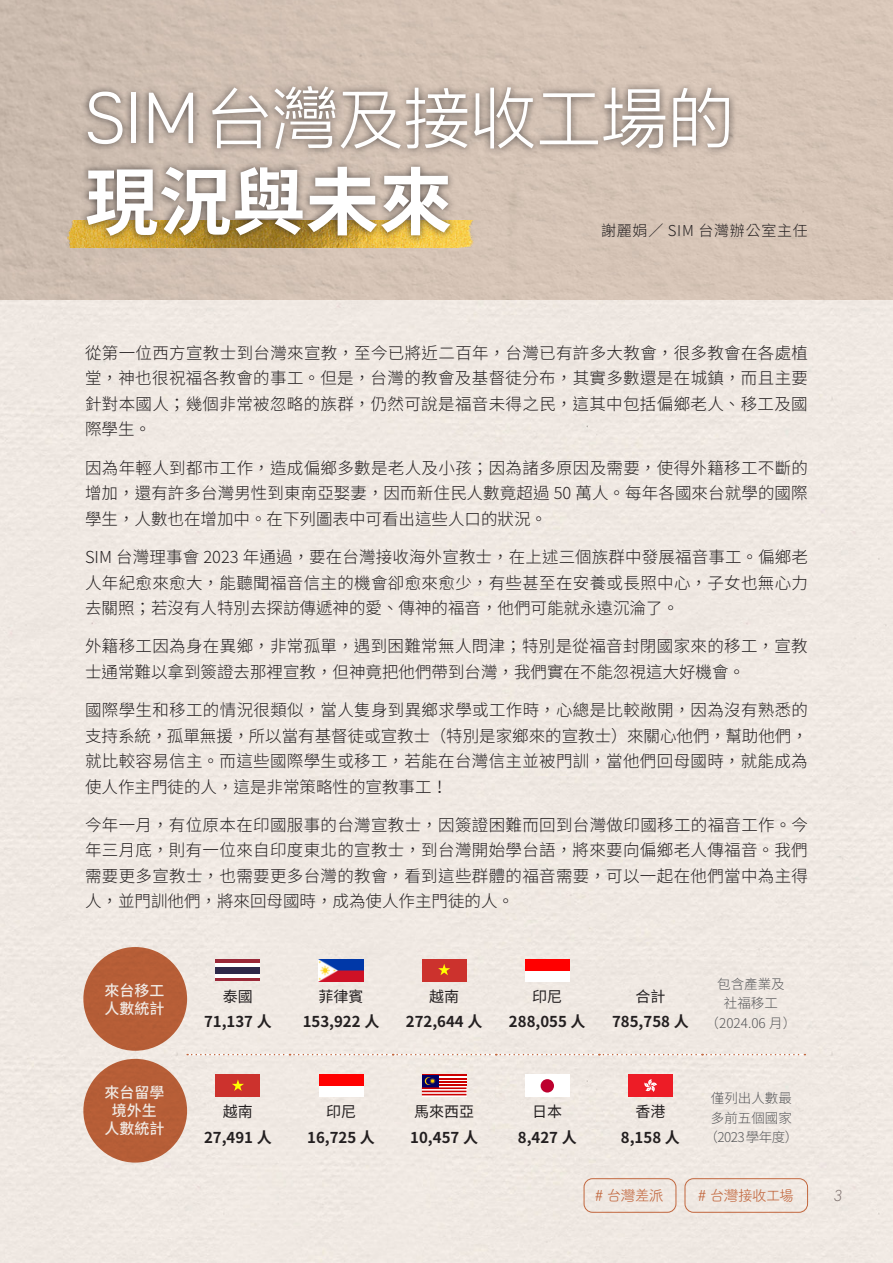
<style>
.page{position:relative;width:893px;height:1263px;background:#fff}
.page>*{position:absolute;margin:0;border:0;box-sizing:border-box;transform-origin:0 0}
.t1{font:700 73.5px "Noto Sans CJ Ktc";color:#fff}
.t2{font:500 66px "ARUD Jing Xi Hei B5 Pro";color:#fff}
.內文基本{font:300 16.5px/25.5px "Noto Sans CJ Ktc";letter-spacing:.005em;color:#231f20;text-align:justify}
.t3{font:16.5px "Acumin Variable Concept";color:#7d706d}
.t4{font:700 15px "Noto Sans CJ Ktc";color:#231f20}
.t5{font:15px "Noto Sans CJ Ktc";color:#231f20}
.t6{font:500 15px/18px "Noto Sans CJ Ktc";color:#fff}
.撰文者{font:300 15px "Noto Sans CJ Ktc";letter-spacing:.05em;color:#231f20}
.t7{font:15px "Tsuku B Rd Gothic";letter-spacing:-.065em;color:#c2673e}
.t8{font:300 13.5px/19.5px "Noto Sans CJ Ktc";color:#57585a;text-align:center}
</style>
<div class="page">
<div style="left:0;top:300px;width:893px;height:963px;background:#f0e9e3"></div>
<img style="left:67px;top:220px;width:452px;height:28px">
<div style="left:79px;top:79px;width:658px;height:164px;background:#231f20;opacity:.75"></div>
<svg style="left:187px;top:1054px;width:618px;height:1px"></svg>
<svg style="left:216px;top:977px;width:44px;height:4px"></svg>
<hr style="left:216px;top:959px;width:44px;height:4px;background:#9a2838">
<div style="left:216px;top:966px;width:44px;height:8px;background:#2e294a"></div>
<hr style="left:216px;top:974px;width:44px;height:3px;background:#fff">
<hr style="left:216px;top:963px;width:44px;height:3px;background:#fff">
<img style="left:319px;top:959px;width:44px;height:22px">
<div style="left:422px;top:959px;width:44px;height:22px;background:#cc322d"></div>
<svg style="left:438px;top:964px;width:12px;height:11px"></svg>
<div style="left:525px;top:970px;width:45px;height:11px;background:#fff"></div>
<div style="left:525px;top:959px;width:45px;height:11px;background:#f00"></div>
<div style="left:216px;top:1075px;width:44px;height:22px;background:#cc322d"></div>
<svg style="left:232px;top:1079px;width:12px;height:12px"></svg>
<div style="left:319px;top:1086px;width:44px;height:11px;background:#fff"></div>
<div style="left:319px;top:1075px;width:44px;height:11px;background:#f00"></div>
<svg style="left:422px;top:1076px;width:44px;height:21px"></svg>
<hr style="left:422px;top:1081px;width:44px;height:2px;background:#c00">
<hr style="left:422px;top:1084px;width:44px;height:2px;background:#c00">
<hr style="left:422px;top:1075px;width:44px;height:1px;background:#c00">
<hr style="left:422px;top:1078px;width:44px;height:1px;background:#c00">
<div style="left:422px;top:1075px;width:17px;height:12px;background:#006"></div>
<hr style="left:422px;top:1094px;width:44px;height:1px;background:#c00">
<hr style="left:422px;top:1090px;width:44px;height:2px;background:#c00">
<hr style="left:422px;top:1087px;width:44px;height:2px;background:#c00">
<svg style="left:424px;top:1077px;width:12px;height:8px"></svg>
<div style="left:525px;top:1075px;width:45px;height:22px;background:#fff"></div>
<div style="left:541px;top:1079px;width:13px;height:13px;background:#bd002e;border-radius:50%"></div>
<div style="left:628px;top:1075px;width:45px;height:22px;background:#ed1c26"></div>
<svg style="left:644px;top:1079px;width:13px;height:13px"></svg>
<div style="left:83px;top:947px;width:104px;height:104px;background:#b65e37;border-radius:50%"></div>
<div style="left:83px;top:1059px;width:104px;height:103px;background:#b65e37;border-radius:50%"></div>
<div style="left:584px;top:1178px;width:92px;height:35px;border:1px solid #c2673e;border-radius:9px"></div>
<div style="left:685px;top:1178px;width:123px;height:35px;border:1px solid #c2673e;border-radius:9px"></div>
<p class="t2" style="left:85px;top:85px;width:650px">SIM台灣及接收工場的</p>
<p class="t1" style="left:85px;top:161px;width:369px">現況與未來</p>
<p class="撰文者" style="left:601px;top:222px;width:208px">謝麗娟／ SIM 台灣辦公室主任</p>
<p class="內文基本" style="left:85px;top:340px;width:725px">從第一位西方宣教士到台灣來宣教，至今已將近二百年，台灣已有許多大教會，很多教會在各處植堂，神也很祝福各教會的事工。但是，台灣的教會及基督徒分布，其實多數還是在城鎮，而且主要針對本國人；幾個非常被忽略的族群，仍然可說是福音未得之民，這其中包括偏鄉老人、移工及國際學生。</p>
<p class="內文基本" style="left:85px;top:455px;width:725px">因為年輕人到都市工作，造成偏鄉多數是老人及小孩；因為諸多原因及需要，使得外籍移工不斷的增加，還有許多台灣男性到東南亞娶妻，因而新住民人數竟超過 50 萬人。每年各國來台就學的國際學生，人數也在增加中。在下列圖表中可看出這些人口的狀況。</p>
<p class="內文基本" style="left:85px;top:544px;width:725px">SIM 台灣理事會 2023 年通過，要在台灣接收海外宣教士，在上述三個族群中發展福音事工。偏鄉老人年紀愈來愈大，能聽聞福音信主的機會卻愈來愈少，有些甚至在安養或長照中心，子女也無心力去關照；若沒有人特別去探訪傳遞神的愛、傳神的福音，他們可能就永遠沉淪了。</p>
<p class="內文基本" style="left:85px;top:634px;width:724px">外籍移工因為身在異鄉，非常孤單，遇到困難常無人問津；特別是從福音封閉國家來的移工，宣教士通常難以拿到簽證去那裡宣教，但神竟把他們帶到台灣，我們實在不能忽視這大好機會。</p>
<p class="內文基本" style="left:85px;top:698px;width:725px">國際學生和移工的情況很類似，當人隻身到異鄉求學或工作時，心總是比較敞開，因為沒有熟悉的支持系統，孤單無援，所以當有基督徒或宣教士（特別是家鄉來的宣教士）來關心他們，幫助他們，就比較容易信主。而這些國際學生或移工，若能在台灣信主並被門訓，當他們回母國時，就能成為使人作主門徒的人，這是非常策略性的宣教事工！</p>
<p class="內文基本" style="left:85px;top:812px;width:725px">今年一月，有位原本在印國服事的台灣宣教士，因簽證困難而回到台灣做印國移工的福音工作。今年三月底，則有一位來自印度東北的宣教士，到台灣開始學台語，將來要向偏鄉老人傳福音。我們需要更多宣教士，也需要更多台灣的教會，看到這些群體的福音需要，可以一起在他們當中為主得人，並門訓他們，將來回母國時，成為使人作主門徒的人。</p>
<p class="t6" style="left:104px;top:981px;width:61px">來台移工人數統計</p>
<p class="t6" style="left:104px;top:1084px;width:61px;text-align:center">來台留學境外生人數統計</p>
<p class="t5" style="left:223px;top:988px;width:31px">泰國</p>
<p class="t5" style="left:319px;top:988px;width:46px">菲律賓</p>
<p class="t5" style="left:429px;top:988px;width:31px">越南</p>
<p class="t5" style="left:532px;top:988px;width:31px">印尼</p>
<p class="t5" style="left:635px;top:988px;width:31px">合計</p>
<p class="t4" style="left:204px;top:1013px;width:69px">71,137 人</p>
<p class="t4" style="left:303px;top:1013px;width:78px">153,922 人</p>
<p class="t4" style="left:406px;top:1013px;width:78px">272,644 人</p>
<p class="t4" style="left:509px;top:1013px;width:78px">288,055 人</p>
<p class="t4" style="left:612px;top:1013px;width:78px">785,758 人</p>
<p class="t8" style="left:706px;top:974px;width:92px">包含產業及<br>社福移工（2024.06 月）</p>
<p class="t5" style="left:223px;top:1103px;width:31px">越南</p>
<p class="t5" style="left:326px;top:1103px;width:31px">印尼</p>
<p class="t5" style="left:414px;top:1103px;width:61px">馬來西亞</p>
<p class="t5" style="left:532px;top:1103px;width:31px">日本</p>
<p class="t5" style="left:635px;top:1103px;width:31px">香港</p>
<p class="t4" style="left:204px;top:1129px;width:69px">27,491 人</p>
<p class="t4" style="left:307px;top:1129px;width:69px">16,725 人</p>
<p class="t4" style="left:410px;top:1129px;width:69px">10,457 人</p>
<p class="t4" style="left:518px;top:1129px;width:60px">8,427 人</p>
<p class="t4" style="left:621px;top:1129px;width:60px">8,158 人</p>
<p class="t8" style="left:705px;top:1089px;width:95px">僅列出人數最多前五個國家（2023學年度）</p>
<p class="t7" style="left:595px;top:1184px;width:70px"># 台灣差派</p>
<p class="t7" style="left:698px;top:1184px;width:98px"># 台灣接收工場</p>
<p class="t3" style="left:834px;top:1184px;width:10px">3</p>
</div>
